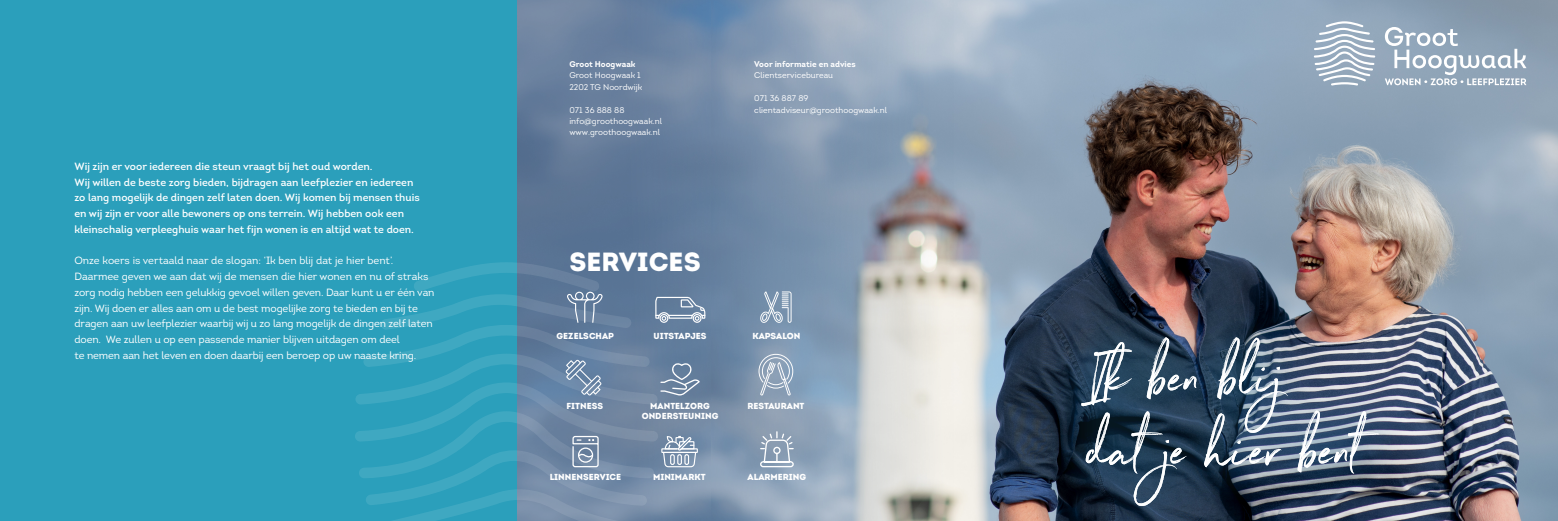
<style>
.page{position:relative;width:1558px;height:521px;background:#fff}
.page>*{position:absolute;margin:0;border:0;box-sizing:border-box;transform-origin:0 0}
.t1{font:63.79px "Northwell";color:#fff}
.t2{font:900 26.25px "Intro";color:#fff}
.t3{font:10.5px/15.8px "Intro";letter-spacing:-.01em;color:#fff}
.t4{font:10.5px/15.8px "Intro";color:#fff}
.t5{font:8.75px "Intro Black Alt";color:#fff}
.t6{font:8.31px/11.4px "Intro";color:#fff}
.t7{font:700 8.31px "Intro";color:#fff}
</style>
<div class="page">
<img style="left:954px;top:0;width:604px;height:521px">
<svg style="left:516px;top:0;width:438px;height:521px;background:#889aaf"></svg>
<div style="left:0;top:0;width:516px;height:521px;background:#2b9fbb"></div>
<svg style="left:1314px;top:21px;width:61px;height:64px"></svg>
<svg style="left:1385px;top:27px;width:141px;height:58px"></svg>
<div style="left:1045px;top:298px;width:365px;height:223px;background:#1d648b;opacity:.94"></div>
<svg style="left:758px;top:354px;width:35px;height:41px"></svg>
<svg style="left:759px;top:291px;width:32px;height:32px"></svg>
<svg style="left:759px;top:430px;width:35px;height:38px"></svg>
<svg style="left:355px;top:262px;width:350px;height:259px"></svg>
<p class="t4" style="left:74px;top:158px;width:347px">Wij zijn er voor iedereen die steun vraagt bij het oud worden.<br>Wij willen de beste zorg bieden, bijdragen aan leefplezier en iedereen zo lang mogelijk de dingen zelf laten doen. Wij komen bij mensen thuis en wij zijn er voor alle bewoners op ons terrein. Wij hebben ook een kleinschalig verpleeghuis waar het fijn wonen is en altijd wat te doen.</p>
<p class="t3" style="left:74px;top:253px;width:362px">Onze koers is vertaald naar de slogan: ‘Ik ben blij dat je hier bent’.<br>Daarmee geven we aan dat wij de mensen die hier wonen en nu of straks zorg nodig hebben een gelukkig gevoel willen geven. Daar kunt u er één van zijn. Wij doen er alles aan om u de best mogelijke zorg te bieden en bij te dragen aan uw leefplezier waarbij wij u zo lang mogelijk de dingen zelf laten doen. We zullen u op een passende manier blijven uitdagen om deel<br>te nemen aan het leven en doen daarbij een beroep op uw naaste kring.</p>
<p class="t7" style="left:569px;top:59px;width:68px">Groot Hoogwaak</p>
<p class="t6" style="left:569px;top:70px;width:73px">Groot Hoogwaak 1</p>
<p class="t6" style="left:569px;top:81px;width:74px">2202 TG Noordwijk</p>
<p class="t6" style="left:569px;top:104px;width:57px">071 36 888 88</p>
<p class="t6" style="left:569px;top:115px;width:94px">info@groothoogwaak.nl www.groothoogwaak.nl</p>
<p class="t2" style="left:569px;top:245px;width:133px">SERVICES</p>
<p class="t7" style="left:754px;top:59px;width:103px">Voor informatie en advies</p>
<p class="t6" style="left:754px;top:70px;width:80px">Clientservicebureau</p>
<p class="t6" style="left:754px;top:93px;width:134px">071 36 887 89 clientadviseur@groothoogwaak.nl</p>
<p class="t5" style="left:556px;top:330px;width:59px">GEZELSCHAP</p>
<p class="t5" style="left:653px;top:330px;width:55px">UITSTAPJES</p>
<p class="t5" style="left:752px;top:330px;width:50px">KAPSALON</p>
<p class="t5" style="left:566px;top:400px;width:38px">FITNESS</p>
<p class="t5" style="left:650px;top:400px;width:61px">MANTELZORG</p>
<p class="t5" style="left:642px;top:410px;width:78px">ONDERSTEUNING</p>
<p class="t5" style="left:747px;top:400px;width:59px">RESTAURANT</p>
<p class="t5" style="left:550px;top:472px;width:73px">LINNENSERVICE</p>
<p class="t5" style="left:653px;top:472px;width:54px">MINIMARKT</p>
<p class="t5" style="left:747px;top:472px;width:60px">ALARMERING</p>
<p class="t1" style="left:1088px;top:331px;width:232px">Ik ben blij</p>
<p class="t1" style="left:1088px;top:404px;width:275px">dat je hier bent</p>
</div>
